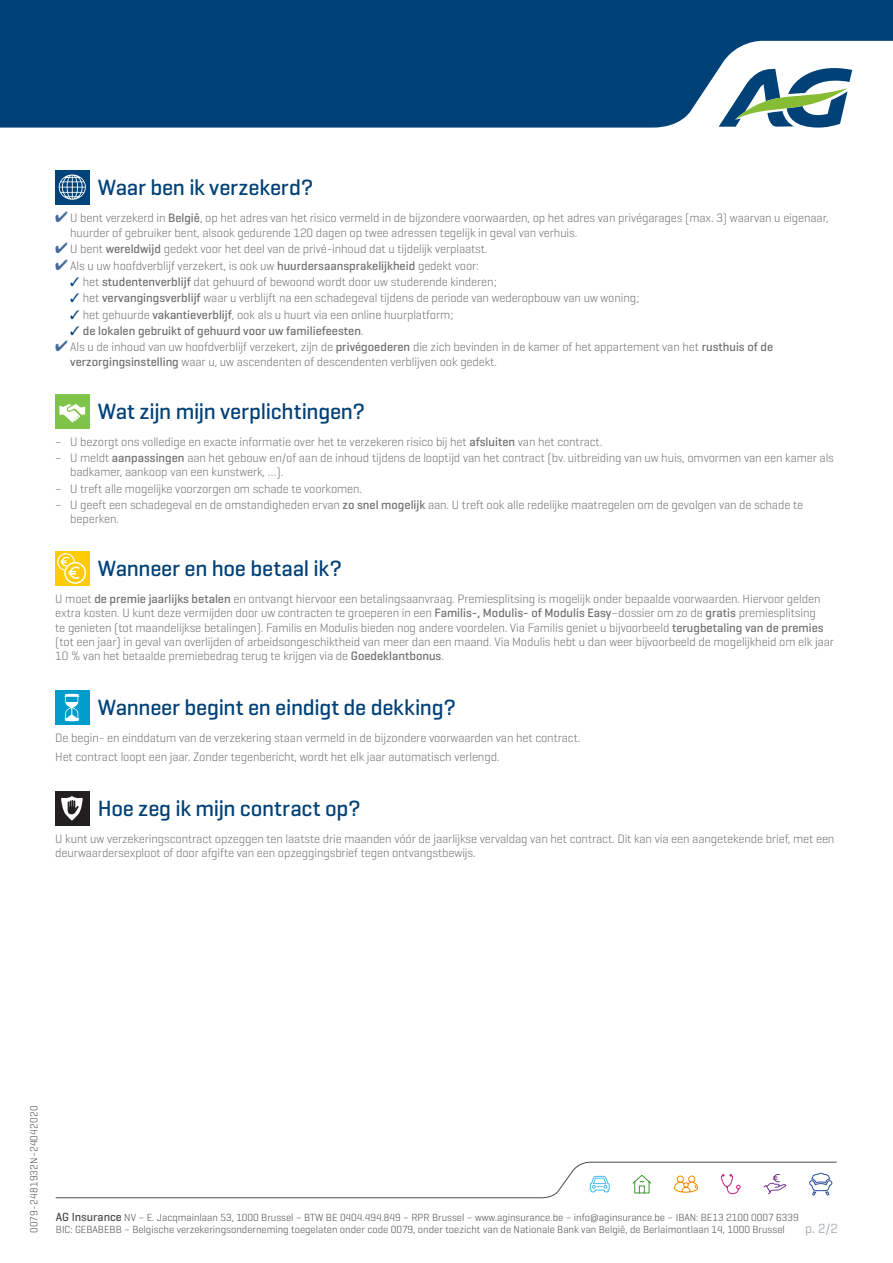
<style>
.page{position:relative;width:893px;height:1263px;background:#fff}
.page>*{position:absolute;margin:0;border:0;box-sizing:border-box;transform-origin:0 0}
.t1{font:500 22.5px "Geogrotesque";letter-spacing:-.01em;color:#004177}
.t2{font:13.5px "Geogrotesque";color:#a4acb1}
.t3{font:300 12.3px/14.2px "Geogrotesque";letter-spacing:-.01em;color:#706f6f}
.t4{font:500 12.3px "Geogrotesque";color:#706f6f}
.t5{font:300 10.5px "Geogrotesque";color:#4a4a49}
.t6{font:300 10.5px "Geogrotesque";letter-spacing:.02em;color:#4a4a49}
.s1{color:#456b9c}
.s2{font-weight:500}
.s3{color:#004177}
.s4{font-weight:300}
.s5{font-weight:500;font-size:12px}
</style>
<div class="page">
<svg style="left:55px;top:1162px;width:782px;height:36px"></svg>
<svg style="left:0;top:0;width:893px;height:128px;background:#124e81"></svg>
<svg style="left:719px;top:63px;width:133px;height:65px"></svg>
<div style="left:55px;top:170px;width:34px;height:34px;background:#00427a"></div>
<svg style="left:59px;top:174px;width:27px;height:26px"></svg>
<div style="left:55px;top:394px;width:34px;height:34px;background:#7fc349"></div>
<svg style="left:59px;top:404px;width:26px;height:19px"></svg>
<div style="left:55px;top:552px;width:34px;height:34px;background:#ffcb05"></div>
<svg style="left:57px;top:553px;width:29px;height:31px"></svg>
<div style="left:55px;top:691px;width:34px;height:34px;background:#009dca"></div>
<svg style="left:64px;top:694px;width:15px;height:27px"></svg>
<div style="left:55px;top:791px;width:34px;height:34px;background:#231f20"></div>
<svg style="left:61px;top:796px;width:22px;height:25px"></svg>
<h1 class="t1" style="left:98px;top:174px;width:217px">Waar ben ik verzekerd?</h1>
<p class="t3" style="left:70px;top:211px;width:760px;text-indent:-15px"><span class="s1">✔</span> U bent verzekerd in <span class="s2">België</span>, op het adres van het risico vermeld in de bijzondere voorwaarden, op het adres van privégarages (max. 3) waarvan u eigenaar, huurder of gebruiker bent, alsook gedurende 120 dagen op twee adressen tegelijk in geval van verhuis.</p>
<p class="t3" style="left:55px;top:241px;width:434px"><span class="s1">✔</span> U bent <span class="s2">wereldwijd</span> gedekt voor het deel van de privé-inhoud dat u tijdelijk verplaatst.</p>
<p class="t3" style="left:55px;top:258px;width:425px"><span class="s1">✔</span> Als u uw hoofdverblijf verzekert, is ook uw <span class="s2">huurdersaansprakelijkheid</span> gedekt voor:</p>
<p class="t3" style="left:70px;top:274px;width:428px"><span class="s3">✓</span> het <span class="s2">studentenverblijf</span> dat gehuurd of bewoond wordt door uw studerende kinderen;</p>
<p class="t3" style="left:70px;top:290px;width:571px"><span class="s3">✓</span> het <span class="s2">vervangingsverblijf</span> waar u verblijft na een schadegeval tijdens de periode van wederopbouw van uw woning;</p>
<p class="t3" style="left:70px;top:307px;width:385px"><span class="s3">✓</span> het gehuurde <span class="s2">vakantieverblijf</span>, ook als u huurt via een online huurplatform;</p>
<p class="t4" style="left:70px;top:323px;width:295px"><span class="s3">✓</span> de lokalen gebruikt of gehuurd voor uw familiefeesten<span class="s4">.</span></p>
<p class="t3" style="left:70px;top:340px;width:705px;text-indent:-15px"><span class="s1">✔</span> Als u de inhoud van uw hoofdverblijf verzekert, zijn de <span class="s2">privégoederen</span> die zich bevinden in de kamer of het appartement van het <span class="s2">rusthuis of de verzorgingsinstelling</span> waar u, uw ascendenten of descendenten verblijven ook gedekt.</p>
<h1 class="t1" style="left:98px;top:397px;width:269px">Wat zijn mijn verplichtingen?</h1>
<p class="t3" style="left:55px;top:434px;width:549px">– U bezorgt ons volledige en exacte informatie over het te verzekeren risico bij het <span class="s2">afsluiten</span> van het contract.</p>
<p class="t3" style="left:70px;top:450px;width:765px;text-indent:-15px">– U meldt <span class="s2">aanpassingen</span> aan het gebouw en/of aan de inhoud tijdens de looptijd van het contract (bv. uitbreiding van uw huis, omvormen van een kamer als badkamer, aankoop van een kunstwerk, …).</p>
<p class="t3" style="left:55px;top:481px;width:308px">– U treft alle mogelijke voorzorgen om schade te voorkomen.</p>
<p class="t3" style="left:70px;top:497px;width:734px;text-indent:-15px">– U geeft een schadegeval en de omstandigheden ervan <span class="s2">zo snel mogelijk</span> aan. U treft ook alle redelijke maatregelen om de gevolgen van de schade te beperken.</p>
<h1 class="t1" style="left:98px;top:554px;width:246px">Wanneer en hoe betaal ik?</h1>
<p class="t3" style="left:55px;top:591px;width:780px">U moet <span class="s2">de premie jaarlijks betalen</span> en ontvangt hiervoor een betalingsaanvraag. Premiesplitsing is mogelijk onder bepaalde voorwaarden. Hiervoor gelden extra kosten. U kunt deze vermijden door uw contracten te groeperen in een <span class="s2">Familis-, Modulis- of Modulis Easy</span>–dossier om zo de <span class="s2">gratis</span> premiesplitsing<br>te genieten (tot maandelijkse betalingen). Familis en Modulis bieden nog andere voordelen. Via Familis geniet u bijvoorbeeld <span class="s2">terugbetaling van de premies </span>(tot een jaar) in geval van overlijden of arbeidsongeschiktheid van meer dan een maand. Via Modulis hebt u dan weer bijvoorbeeld de mogelijkheid om elk jaar 10 % van het betaalde premiebedrag terug te krijgen via de <span class="s2">Goedeklantbonus</span>.</p>
<h1 class="t1" style="left:98px;top:693px;width:360px">Wanneer begint en eindigt de dekking?</h1>
<p class="t3" style="left:55px;top:728px;width:527px;line-height:18.5px">De begin- en einddatum van de verzekering staan vermeld in de bijzondere voorwaarden van het contract.<br>Het contract loopt een jaar. Zonder tegenbericht, wordt het elk jaar automatisch verlengd.</p>
<h1 class="t1" style="left:98px;top:794px;width:264px">Hoe zeg ik mijn contract op?</h1>
<p class="t3" style="left:55px;top:831px;width:781px">U kunt uw verzekeringscontract opzeggen ten laatste drie maanden vóór de jaarlijkse vervaldag van het contract. Dit kan via een aangetekende brief, met een deurwaardersexploot of door afgifte van een opzeggingsbrief tegen ontvangstbewijs.</p>
<p class="t6" style="left:28px;top:1233px;width:129px;rotate:-90deg">0079-2481932N-24042020</p>
<p class="t5" style="left:56px;top:1211px;width:744px"><span class="s5">AG Insurance</span> NV – E. Jacqmainlaan 53, 1000 Brussel – BTW BE 0404.494.849 – RPR Brussel – www.aginsurance.be – info@aginsurance.be – IBAN: BE13 2100 0007 6339</p>
<p class="t5" style="left:56px;top:1223px;width:730px">BIC: GEBABEBB – Belgische verzekeringsonderneming toegelaten onder code 0079, onder toezicht van de Nationale Bank van België, de Berlaimontlaan 14, 1000 Brussel</p>
<p class="t2" style="left:805px;top:1220px;width:34px">p. 2/2</p>
</div>
